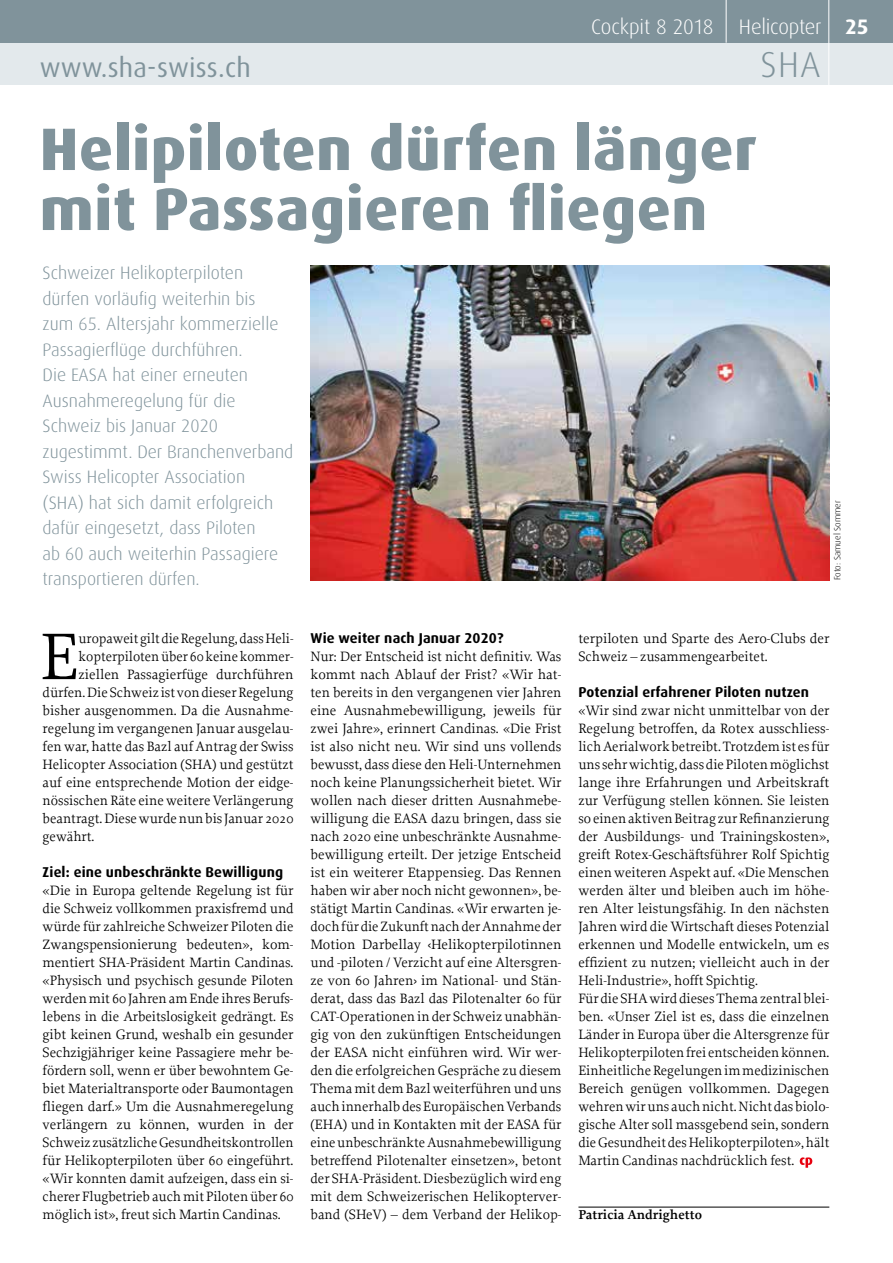
<style>
.page{position:relative;width:893px;height:1263px;background:#fff}
.page>*{position:absolute;margin:0;border:0;box-sizing:border-box;transform-origin:0 0}
.t1{font:69.3px "Proforma";color:#000}
.t2{font:800 60px/60px "Dax";letter-spacing:.01em;color:#80939b}
.t3{font:300 36px "Dax";color:#80939b}
.t4{font:27px "Dax";letter-spacing:.01em;color:#80939b}
.t5{font:300 21px "Dax";letter-spacing:-.01em;color:#fff}
.t6{font:700 21px "Dax";color:#fff}
.t7{font:300 18px/25.5px "Dax";color:#80939b}
.t8{font:14.25px/18px "Proforma";color:#000;text-align:justify}
.t9{font:700 14.25px "Dax";letter-spacing:.01em;color:#000}
.t10{font:600 13.5px "Proforma";color:#000}
.t11{font:300 9px "Dax";color:#000}
.s1{font-family:"Charter ITC"}
</style>
<div class="page">
<div style="left:0;top:43px;width:893px;height:42px;background:#e3e9ec"></div>
<div style="left:0;top:0;width:893px;height:43px;background:#80939b"></div>
<hr style="left:828px;top:0;width:1px;height:85px;background:#fff">
<hr style="left:578px;top:1207px;width:251px;height:1px;background:#000">
<svg style="left:800px;top:1157px;width:12px;height:11px"></svg>
<hr style="left:726px;top:0;width:1px;height:43px;background:#fff">
<img style="left:310px;top:265px;width:519px;height:315px">
<h3 class="t5" style="left:591px;top:15px;width:232px">Cockpit 8 2018 Helicopter</h3>
<h3 class="t4" style="left:40px;top:53px;width:213px">www.sha-swiss.ch</h3>
<h3 class="t3" style="left:760px;top:45px;width:62px">SHA</h3>
<h3 class="t6" style="left:845px;top:15px;width:25px">25</h3>
<h2 class="t2" style="left:40px;top:120px;width:718px">Helipiloten dürfen länger mit Passagieren fliegen</h2>
<p class="t7" style="left:43px;top:260px;width:252px">Schweizer Helikopterpiloten dürfen vorläufig weiterhin bis<br>zum 65. Altersjahr kommerzielle<br>Passagierflüge durchführen.<br>Die EASA hat einer erneuten<br>Ausnahmeregelung für die<br>Schweiz bis Januar 2020 zugestimmt. Der Branchenverband<br>Swiss Helicopter Association<br>(SHA) hat sich damit erfolgreich dafür eingesetzt, dass Piloten<br>ab 60 auch weiterhin Passagiere transportieren dürfen.</p>
<p class="t11" style="left:832px;top:580px;width:82px;rotate:-90deg">Foto: Samuel Sommer</p>
<h1 class="t1" style="left:40px;top:614px;width:40px">E</h1>
<p class="t8" style="left:79px;top:629px;width:216px">uropaweit gilt die Regelung, dass Heli-</p>
<p class="t8" style="left:79px;top:647px;width:216px">kopterpiloten über 60 keine kommer-</p>
<p class="t8" style="left:79px;top:665px;width:216px">ziellen Passagierfüge durchführen</p>
<p class="t8" style="left:43px;top:683px;width:252px">dürfen. Die Schweiz ist von dieser Regelung</p>
<p class="t8" style="left:43px;top:701px;width:252px">bisher ausgenommen. Da die Ausnahme-</p>
<p class="t8" style="left:43px;top:719px;width:252px">regelung im vergangenen Januar ausgelau-</p>
<p class="t8" style="left:43px;top:737px;width:252px">fen war, hatte das Bazl auf Antrag der Swiss</p>
<p class="t8" style="left:43px;top:755px;width:252px">Helicopter Association (SHA) und gestützt</p>
<p class="t8" style="left:43px;top:773px;width:252px">auf eine entsprechende Motion der eidge-</p>
<p class="t8" style="left:43px;top:791px;width:252px">nössischen Räte eine weitere Verlängerung</p>
<p class="t8" style="left:43px;top:809px;width:252px">beantragt. Diese wurde nun bis Januar 2020</p>
<p class="t8" style="left:43px;top:827px;width:53px">gewährt.</p>
<p class="t9" style="left:43px;top:864px;width:242px">Ziel: eine unbeschränkte Bewilligung</p>
<p class="t8" style="left:43px;top:881px;width:252px">«Die in Europa geltende Regelung ist für die Schweiz vollkommen praxisfremd und würde für zahlreiche Schweizer Piloten die Zwangspensionierung bedeuten», kom&shy;mentiert SHA-Präsident Martin Candinas. «Physisch und psychisch gesunde Piloten werden mit 60 Jahren am Ende ihres Berufs&shy;lebens in die Arbeitslosigkeit gedrängt. Es gibt keinen Grund, weshalb ein gesunder Sechzigjähriger keine Passagiere mehr be&shy;fördern soll, wenn er über bewohntem Ge&shy;biet Materialtransporte oder Baumontagen fliegen darf.» Um die Ausnahmeregelung verlängern zu können, wurden in der Schweiz zusätzliche Gesundheitskontrollen für Helikopterpiloten über 60 eingeführt. «Wir konnten damit aufzeigen, dass ein si&shy;cherer Flugbetrieb auch mit Piloten über 60 möglich ist», freut sich Martin Candinas.</p>
<p class="t9" style="left:311px;top:630px;width:194px">Wie weiter nach Januar 2020?</p>
<p class="t8" style="left:311px;top:647px;width:252px">Nur: Der Entscheid ist nicht definitiv. Was kommt nach Ablauf der Frist? «Wir hat&shy;ten bereits in den vergangenen vier Jahren eine Ausnahmebewilligung, jeweils für zwei Jahre», erinnert Candinas. «Die Frist ist also nicht neu. Wir sind uns vollends bewusst, dass diese den Heli-Unternehmen noch keine Planungssicherheit bietet. Wir wollen nach dieser dritten Ausnahmebe&shy;willigung die EASA dazu bringen, dass sie nach 2020 eine unbeschränkte Ausnahme&shy;bewilligung erteilt. Der jetzige Entscheid ist ein weiterer Etappensieg. Das Rennen haben wir aber noch nicht gewonnen», be&shy;stätigt Martin Candinas. «Wir erwarten je&shy;doch für die Zukunft nach der Annahme der Motion Darbellay <span class="s1">‹</span>Helikopterpilotinnen und -piloten / Verzicht auf eine Altersgren&shy;ze von 60 Jahren<span class="s1">›</span> im National- und Stän&shy;derat, dass das Bazl das Pilotenalter 60 für CAT-Operationen in der Schweiz unabhän&shy;gig von den zukünftigen Entscheidungen der EASA nicht einführen wird. Wir wer&shy;den die erfolgreichen Gespräche zu diesem Thema mit dem Bazl weiterführen und uns auch innerhalb des Europäischen Verbands (EHA) und in Kontakten mit der EASA für eine unbeschränkte Ausnahmebewilligung betreffend Pilotenalter einsetzen», betont der SHA-Präsident. Diesbezüglich wird eng mit dem Schweizerischen Helikopterver&shy;band (SHeV) – dem Verband der Helikop-</p>
<p class="t8" style="left:578px;top:629px;width:252px">terpiloten und Sparte des Aero-Clubs der<br>Schweiz – zusammengearbeitet.</p>
<p class="t9" style="left:578px;top:684px;width:232px">Potenzial erfahrener Piloten nutzen</p>
<p class="t8" style="left:578px;top:701px;width:252px;text-align:left">«Wir sind zwar nicht unmittelbar von der Regelung betroffen, da Rotex ausschliess&shy;lich Aerialwork betreibt. Trotzdem ist es für uns sehr wichtig, dass die Piloten möglichst lange ihre Erfahrungen und Arbeitskraft zur Verfügung stellen können. Sie leisten so einen aktiven Beitrag zur Refinanzierung der Ausbildungs- und Trainingskosten», greift Rotex-Geschäftsführer Rolf Spichtig einen weiteren Aspekt auf. «Die Menschen werden älter und bleiben auch im höhe&shy;ren Alter leistungsfähig. In den nächsten Jahren wird die Wirtschaft dieses Potenzial erkennen und Modelle entwickeln, um es effizient zu nutzen; vielleicht auch in der Heli-Industrie», hofft Spichtig.<br>Für die SHA wird dieses Thema zentral blei&shy;ben. «Unser Ziel ist es, dass die einzelnen Länder in Europa über die Altersgrenze für Helikopterpiloten frei entscheiden können.<br>Einheitliche Regelungen im medizinischen Bereich genügen vollkommen. Dagegen wehren wir uns auch nicht. Nicht das biolo&shy;gische Alter soll massgebend sein, sondern die Gesundheit des Helikopterpiloten», hält Martin Candinas nachdrücklich fest.</p>
<p class="t10" style="left:578px;top:1206px;width:125px">Patricia Andrighetto</p>
</div>
